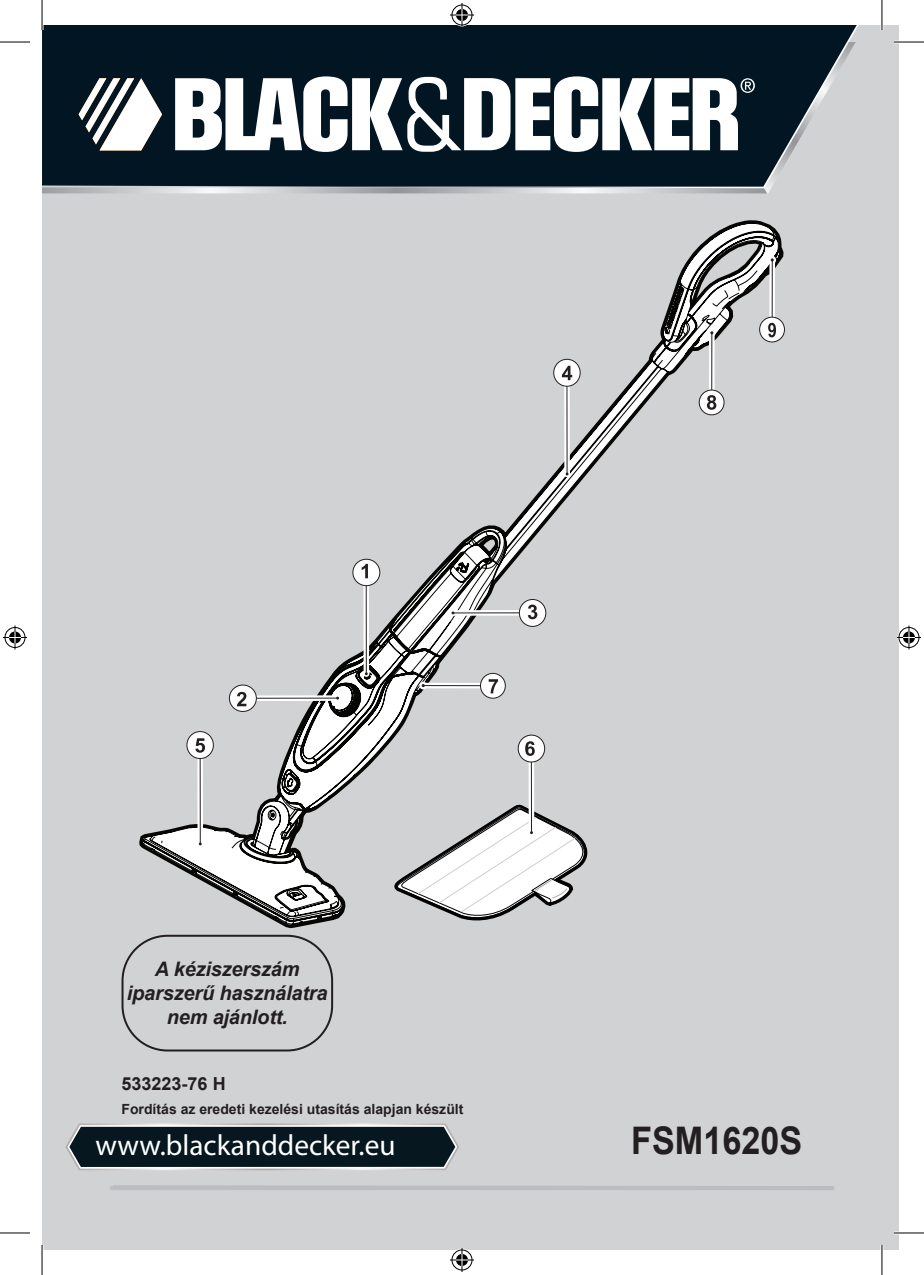
<style>
.page{position:relative;width:924px;height:1275px;background:#fff}
.page>*{position:absolute;margin:0;border:0;box-sizing:border-box;transform-origin:0 0}
.t1{font:700 38px "Arial";color:#231f20;scale:.9 1}
.t2{font:29.2px "Myriad Pro";color:#fff}
.t3{font:italic 700 20px/24px "Arial";letter-spacing:-.01em;color:#231f20;text-align:center}
.t4{font:700 18px "Arial";color:#231f20}
.t5{font:700 14px "Arial";color:#231f20}
</style>
<div class="page">
<div style="left:42px;top:25px;width:856px;height:1225px;background:#d1d2d4"></div>
<img style="left:42px;top:187px;width:721px;height:6px">
<div style="left:42px;top:25px;width:300px;height:162px;background:#011622"></div>
<svg style="left:342px;top:25px;width:516px;height:163px;fill:#011622"></svg>
<svg style="left:175px;top:76px;width:579px;height:76px"></svg>
<svg style="left:79px;top:78px;width:83px;height:72px"></svg>
<img style="left:65px;top:1123px;width:394px;height:47px">
<svg style="left:67px;top:1125px;width:390px;height:43px"></svg>
<svg style="left:110px;top:1185px;width:724px;height:5px"></svg>
<svg style="left:141px;top:223px;width:639px;height:702px"></svg>
<svg style="left:449px;top:610px;width:7px;height:6px"></svg>
<svg style="left:453px;top:610px;width:65px;height:6px"></svg>
<hr style="left:453px;top:612px;width:79px;height:1px;background:#231f20">
<div style="left:519px;top:599px;width:26px;height:27px;background:#fff;border-radius:50%"></div>
<div style="left:518px;top:599px;width:28px;height:28px;border:1px solid #231f20;border-radius:50%"></div>
<svg style="left:527px;top:604px;width:10px;height:15px"></svg>
<svg style="left:563px;top:471px;width:7px;height:6px"></svg>
<svg style="left:564px;top:386px;width:5px;height:88px"></svg>
<hr style="left:566px;top:384px;width:1px;height:90px;background:#231f20">
<div style="left:553px;top:359px;width:27px;height:27px;background:#fff;border-radius:50%"></div>
<div style="left:553px;top:359px;width:27px;height:27px;border:1px solid #231f20;border-radius:50%"></div>
<svg style="left:561px;top:366px;width:11px;height:14px"></svg>
<svg style="left:363px;top:670px;width:6px;height:7px"></svg>
<svg style="left:363px;top:586px;width:6px;height:88px"></svg>
<hr style="left:365px;top:584px;width:1px;height:90px;background:#231f20">
<div style="left:352px;top:559px;width:27px;height:26px;background:#fff;border-radius:50%"></div>
<div style="left:352px;top:559px;width:28px;height:27px;border:1px solid #231f20;border-radius:50%"></div>
<svg style="left:361px;top:564px;width:7px;height:14px"></svg>
<svg style="left:197px;top:759px;width:6px;height:82px"></svg>
<svg style="left:197px;top:841px;width:6px;height:6px"></svg>
<hr style="left:200px;top:754px;width:1px;height:90px;background:#231f20">
<div style="left:187px;top:731px;width:26px;height:27px;background:#fff;border-radius:50%"></div>
<div style="left:186px;top:731px;width:28px;height:28px;border:1px solid #231f20;border-radius:50%"></div>
<svg style="left:195px;top:738px;width:10px;height:14px"></svg>
<svg style="left:419px;top:681px;width:8px;height:8px"></svg>
<svg style="left:423px;top:683px;width:57px;height:5px"></svg>
<hr style="left:423px;top:685px;width:59px;height:1px;background:#231f20">
<div style="left:480px;top:673px;width:25px;height:25px;background:#fff;border:1px solid #231f20;border-radius:50%"></div>
<svg style="left:707px;top:329px;width:8px;height:8px"></svg>
<svg style="left:708px;top:333px;width:6px;height:57px"></svg>
<hr style="left:711px;top:333px;width:1px;height:59px;background:#231f20">
<svg style="left:698px;top:390px;width:26px;height:25px"></svg>
<svg style="left:768px;top:256px;width:7px;height:8px"></svg>
<svg style="left:769px;top:260px;width:5px;height:57px"></svg>
<hr style="left:771px;top:260px;width:1px;height:59px;background:#231f20">
<div style="left:759px;top:317px;width:25px;height:25px;background:#fff;border:1px solid #231f20;border-radius:50%"></div>
<svg style="left:256px;top:695px;width:78px;height:6px"></svg>
<svg style="left:334px;top:695px;width:6px;height:6px"></svg>
<hr style="left:247px;top:698px;width:90px;height:1px;background:#231f20">
<svg style="left:229px;top:685px;width:27px;height:26px"></svg>
<div style="left:229px;top:684px;width:27px;height:28px;border:1px solid #231f20;border-radius:50%"></div>
<svg style="left:237px;top:692px;width:9px;height:14px"></svg>
<svg style="left:274px;top:884px;width:55px;height:27px"></svg>
<svg style="left:768px;top:323px;width:7px;height:14px"></svg>
<svg style="left:706px;top:395px;width:10px;height:15px"></svg>
<svg style="left:488px;top:679px;width:10px;height:14px"></svg>
<div style="left:121px;top:934px;width:212px;height:117px;border:2px solid #231f20;border-radius:45px"></div>
<hr style="left:893px;top:41px;width:30px;height:2px;background:#fff">
<hr style="left:893px;top:1231px;width:30px;height:3px;background:#fff">
<hr style="left:880px;top:0;width:2px;height:30px;background:#fff">
<hr style="left:880px;top:1245px;width:2px;height:30px;background:#fff">
<hr style="left:0;top:42px;width:30px;height:1px;background:#000">
<hr style="left:893px;top:42px;width:30px;height:1px;background:#000">
<hr style="left:0;top:1232px;width:30px;height:1px;background:#000">
<hr style="left:893px;top:1232px;width:30px;height:1px;background:#000">
<hr style="left:42px;top:0;width:1px;height:30px;background:#000">
<hr style="left:42px;top:1245px;width:1px;height:30px;background:#000">
<hr style="left:881px;top:0;width:1px;height:30px;background:#000">
<hr style="left:881px;top:1245px;width:1px;height:30px;background:#000">
<svg style="left:450px;top:3px;width:24px;height:24px"></svg>
<svg style="left:450px;top:1248px;width:24px;height:24px"></svg>
<svg style="left:3px;top:625px;width:24px;height:24px"></svg>
<svg style="left:897px;top:625px;width:23px;height:24px"></svg>
<h3 class="t3" style="left:127px;top:958px;width:202px">A kéziszerszám iparszerű használatra nem ajánlott.</h3>
<p class="t4" style="left:121px;top:1070px;width:106px">533223-76 H</p>
<p class="t5" style="left:121px;top:1099px;width:343px">Fordítás az eredeti kezelési utasítás alapjan készült</p>
<h2 class="t2" style="left:96px;top:1127px;width:301px">www.blackanddecker.eu</h2>
<h1 class="t1" style="left:631px;top:1113px;width:192px">FSM1620S</h1>
</div>
